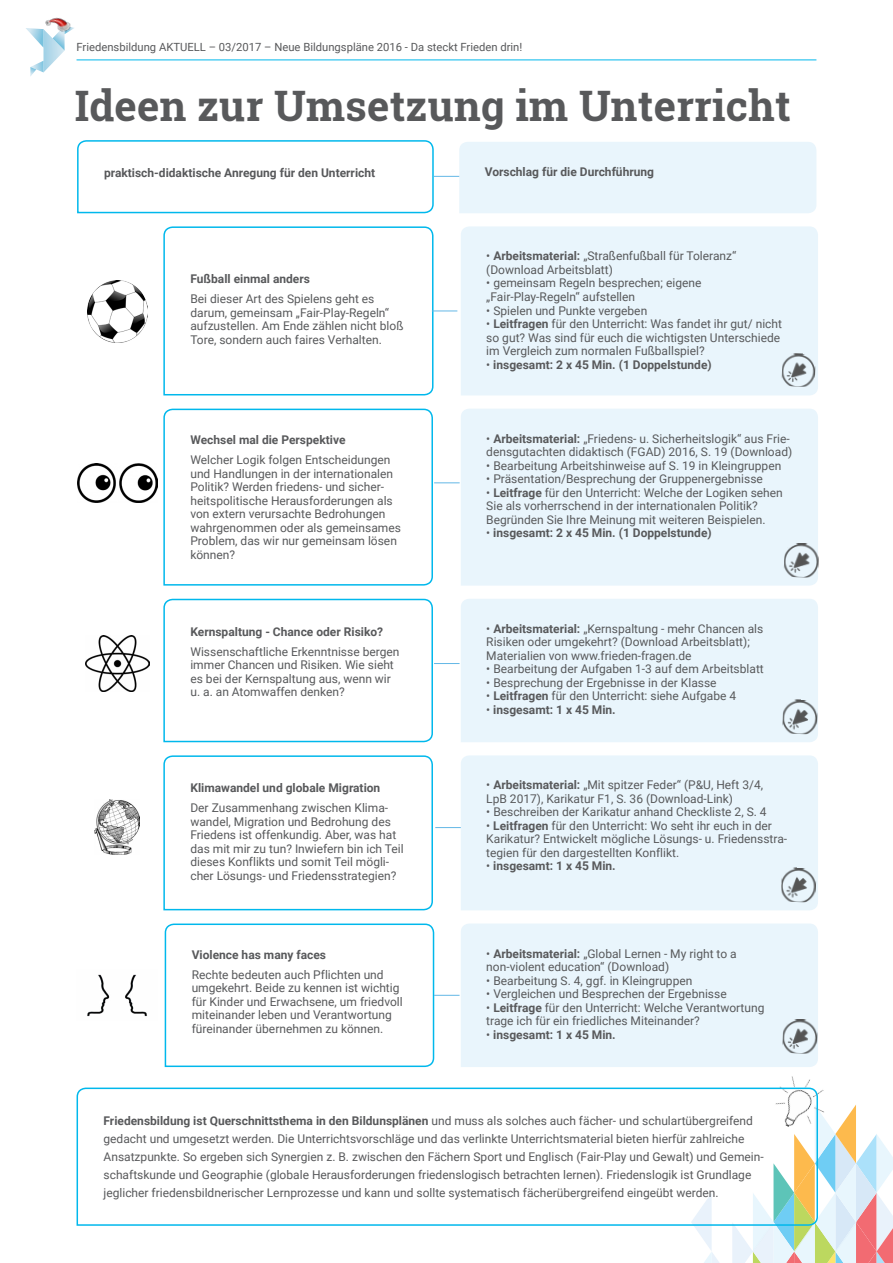
<style>
.page{position:relative;width:893px;height:1263px;background:#fff}
.page>*{position:absolute;margin:0;border:0;box-sizing:border-box;transform-origin:0 0}
.t1{font:700 42px "Roboto Slab";letter-spacing:.005em;color:#58595b}
.t2{font:12px/13.5px "Roboto";color:#58595b}
.t3{font:700 12px "Roboto";color:#58595b}
.t4{font:11.25px "Roboto";color:#58595b}
.s1{font-weight:700}
.s2{font-weight:400}
</style>
<div class="page">
<hr style="left:77px;top:60px;width:739px;height:1px;background:#00b8ec">
<svg style="left:26px;top:28px;width:39px;height:48px"></svg>
<svg style="left:694px;top:1226px;width:25px;height:37px"></svg>
<svg style="left:732px;top:1105px;width:161px;height:158px"></svg>
<svg style="left:163px;top:226px;width:271px;height:170px"></svg>
<div style="left:461px;top:226px;width:357px;height:169px;background:#e9f5fc"></div>
<img style="left:87px;top:281px;width:61px;height:62px">
<div style="left:461px;top:409px;width:357px;height:177px;background:#e9f5fc"></div>
<svg style="left:77px;top:140px;width:739px;height:74px"></svg>
<svg style="left:432px;top:311px;width:25px;height:1px"></svg>
<svg style="left:434px;top:482px;width:26px;height:1px"></svg>
<svg style="left:163px;top:408px;width:270px;height:178px"></svg>
<div style="left:461px;top:755px;width:357px;height:155px;background:#e9f5fc"></div>
<div style="left:461px;top:599px;width:357px;height:143px;background:#e9f5fc"></div>
<div style="left:461px;top:923px;width:357px;height:144px;background:#e9f5fc"></div>
<svg style="left:164px;top:923px;width:296px;height:145px"></svg>
<svg style="left:163px;top:598px;width:297px;height:145px"></svg>
<svg style="left:163px;top:755px;width:298px;height:156px"></svg>
<img style="left:86px;top:635px;width:63px;height:56px">
<img style="left:94px;top:800px;width:46px;height:55px">
<img style="left:780px;top:1076px;width:54px;height:62px">
<img style="left:87px;top:974px;width:60px;height:43px">
<img style="left:77px;top:464px;width:81px;height:39px">
<img style="left:781px;top:867px;width:36px;height:36px">
<img style="left:35px;top:17px;width:39px;height:33px">
<svg style="left:76px;top:1087px;width:743px;height:139px"></svg>
<img style="left:781px;top:353px;width:35px;height:34px">
<img style="left:783px;top:542px;width:36px;height:36px">
<img style="left:782px;top:699px;width:36px;height:36px">
<img style="left:782px;top:1018px;width:36px;height:36px">
<p class="t4" style="left:77px;top:39px;width:447px">Friedensbildung AKTUELL – 03/2017 – Neue Bildungspläne 2016 - Da steckt Frieden drin!</p>
<h1 class="t1" style="left:75px;top:77px;width:718px">Ideen zur Umsetzung im Unterricht</h1>
<p class="t3" style="left:104px;top:165px;width:273px">praktisch-didaktische Anregung für den Unterricht</p>
<p class="t3" style="left:485px;top:163px;width:171px">Vorschlag für die Durchführung</p>
<p class="t3" style="left:190px;top:271px;width:121px">Fußball einmal anders</p>
<p class="t2" style="left:190px;top:292px;width:215px">Bei dieser Art des Spielens geht es darum, gemeinsam „Fair-Play-Regeln“ aufzustellen. Am Ende zählen nicht bloß Tore, sondern auch faires Verhalten.</p>
<p class="t3" style="left:190px;top:431px;width:157px">Wechsel mal die Perspektive</p>
<p class="t2" style="left:190px;top:453px;width:212px">Welcher Logik folgen Entscheidungen und Handlungen in der internationalen Politik? Werden friedens- und sicher&shy;heitspolitische Herausforderungen als von extern verursachte Bedrohungen wahrgenommen oder als gemeinsames Problem, das wir nur gemeinsam lösen können?</p>
<p class="t3" style="left:190px;top:623px;width:194px">Kernspaltung - Chance oder Risiko?</p>
<p class="t2" style="left:190px;top:644px;width:211px">Wissenschaftliche Erkenntnisse bergen immer Chancen und Risiken. Wie sieht es bei der Kernspaltung aus, wenn wir u. a. an Atomwaffen denken?</p>
<p class="t3" style="left:190px;top:780px;width:191px">Klimawandel und globale Migration</p>
<p class="t2" style="left:190px;top:801px;width:215px">Der Zusammenhang zwischen Klima&shy;wandel, Migration und Bedrohung des Friedens ist offenkundig. Aber, was hat das mit mir zu tun? Inwiefern bin ich Teil dieses Konflikts und somit Teil mögli&shy;cher Lösungs- und Friedensstrategien?</p>
<p class="t3" style="left:192px;top:946px;width:136px">Violence has many faces</p>
<p class="t2" style="left:192px;top:967px;width:213px">Rechte bedeuten auch Pflichten und umgekehrt. Beide zu kennen ist wichtig für Kinder und Erwachsene, um friedvoll miteinander leben und Verantwortung füreinander übernehmen zu können.</p>
<p class="t2" style="left:486px;top:249px;width:252px">• <span class="s1">Arbeitsmaterial:</span> „Straßenfußball für Toleranz“ (Download Arbeitsblatt)</p>
<p class="t2" style="left:486px;top:276px;width:217px">• gemeinsam Regeln besprechen; eigene „Fair-Play-Regeln“ aufstellen</p>
<p class="t2" style="left:486px;top:303px;width:162px">• Spielen und Punkte vergeben</p>
<p class="t2" style="left:486px;top:317px;width:297px">• <span class="s1">Leitfragen</span> für den Unterricht: Was fandet ihr gut/ nicht so gut? Was sind für euch die wichtigsten Unterschiede im Vergleich zum normalen Fußballspiel?</p>
<p class="t3" style="left:486px;top:356px;width:227px"><span class="s2">•</span> insgesamt: 2 x 45 Min. (1 Doppelstunde)</p>
<p class="t2" style="left:486px;top:431px;width:307px">• <span class="s1">Arbeitsmaterial:</span> „Friedens- u. Sicherheitslogik“ aus Frie&shy;densgutachten didaktisch (FGAD) 2016, S. 19 (Download)</p>
<p class="t2" style="left:486px;top:458px;width:296px">• Bearbeitung Arbeitshinweise auf S. 19 in Kleingruppen</p>
<p class="t2" style="left:486px;top:472px;width:278px">• Präsentation/Besprechung der Gruppenergebnisse</p>
<p class="t2" style="left:486px;top:485px;width:298px">• <span class="s1">Leitfrage</span> für den Unterricht: Welche der Logiken sehen<br>Sie als vorherrschend in der internationalen Politik?<br>Begründen Sie Ihre Meinung mit weiteren Beispielen.</p>
<p class="t3" style="left:486px;top:524px;width:227px"><span class="s2">•</span> insgesamt: 2 x 45 Min. (1 Doppelstunde)</p>
<p class="t2" style="left:486px;top:621px;width:279px">• <span class="s1">Arbeitsmaterial:</span> „Kernspaltung - mehr Chancen als<br>Risiken oder umgekehrt? (Download Arbeitsblatt);<br>Materialien von www.frieden-fragen.de</p>
<p class="t2" style="left:486px;top:662px;width:279px">• Bearbeitung der Aufgaben 1-3 auf dem Arbeitsblatt</p>
<p class="t2" style="left:486px;top:675px;width:232px">• Besprechung der Ergebnisse in der Klasse</p>
<p class="t2" style="left:486px;top:689px;width:251px">• <span class="s1">Leitfragen</span> für den Unterricht: siehe Aufgabe 4</p>
<p class="t3" style="left:486px;top:701px;width:131px"><span class="s2">•</span> insgesamt: 1 x 45 Min.</p>
<p class="t2" style="left:486px;top:778px;width:278px">• <span class="s1">Arbeitsmaterial:</span> „Mit spitzer Feder“ (P&amp;U, Heft 3/4,<br>LpB 2017), Karikatur F1, S. 36 (Download-Link)</p>
<p class="t2" style="left:486px;top:805px;width:282px">• Beschreiben der Karikatur anhand Checkliste 2, S. 4</p>
<p class="t2" style="left:486px;top:818px;width:302px">• <span class="s1">Leitfragen</span> für den Unterricht: Wo seht ihr euch in der<br>Karikatur? Entwickelt mögliche Lösungs- u. Friedensstra&shy;tegien für den dargestellten Konflikt.</p>
<p class="t3" style="left:486px;top:858px;width:131px"><span class="s2">•</span> insgesamt: 1 x 45 Min.</p>
<p class="t2" style="left:486px;top:946px;width:252px">• <span class="s1">Arbeitsmaterial:</span> „Global Lernen - My right to a non-violent education“ (Download)</p>
<p class="t2" style="left:486px;top:973px;width:208px">• Bearbeitung S. 4, ggf. in Kleingruppen</p>
<p class="t2" style="left:486px;top:987px;width:242px">• Vergleichen und Besprechen der Ergebnisse</p>
<p class="t2" style="left:486px;top:1000px;width:280px">• <span class="s1">Leitfrage</span> für den Unterricht: Welche Verantwortung trage ich für ein friedliches Miteinander?</p>
<p class="t3" style="left:486px;top:1026px;width:131px"><span class="s2">•</span> insgesamt: 1 x 45 Min.</p>
<p class="t2" style="left:104px;top:1111px;width:662px;line-height:18px"><span class="s1">Friedensbildung ist Querschnittsthema in den Bildunsplänen</span> und muss als solches auch fächer- und schulartübergreifend gedacht und umgesetzt werden. Die Unterrichtsvorschläge und das verlinkte Unterrichtsmaterial bieten hierfür zahlreiche Ansatzpunkte. So ergeben sich Synergien z. B. zwischen den Fächern Sport und Englisch (Fair-Play und Gewalt) und Gemein&shy;schaftskunde und Geographie (globale Herausforderungen friedenslogisch betrachten lernen). Friedenslogik ist Grundlage jeglicher friedensbildnerischer Lernprozesse und kann und sollte systematisch fächerübergreifend eingeübt werden.</p>
</div>
